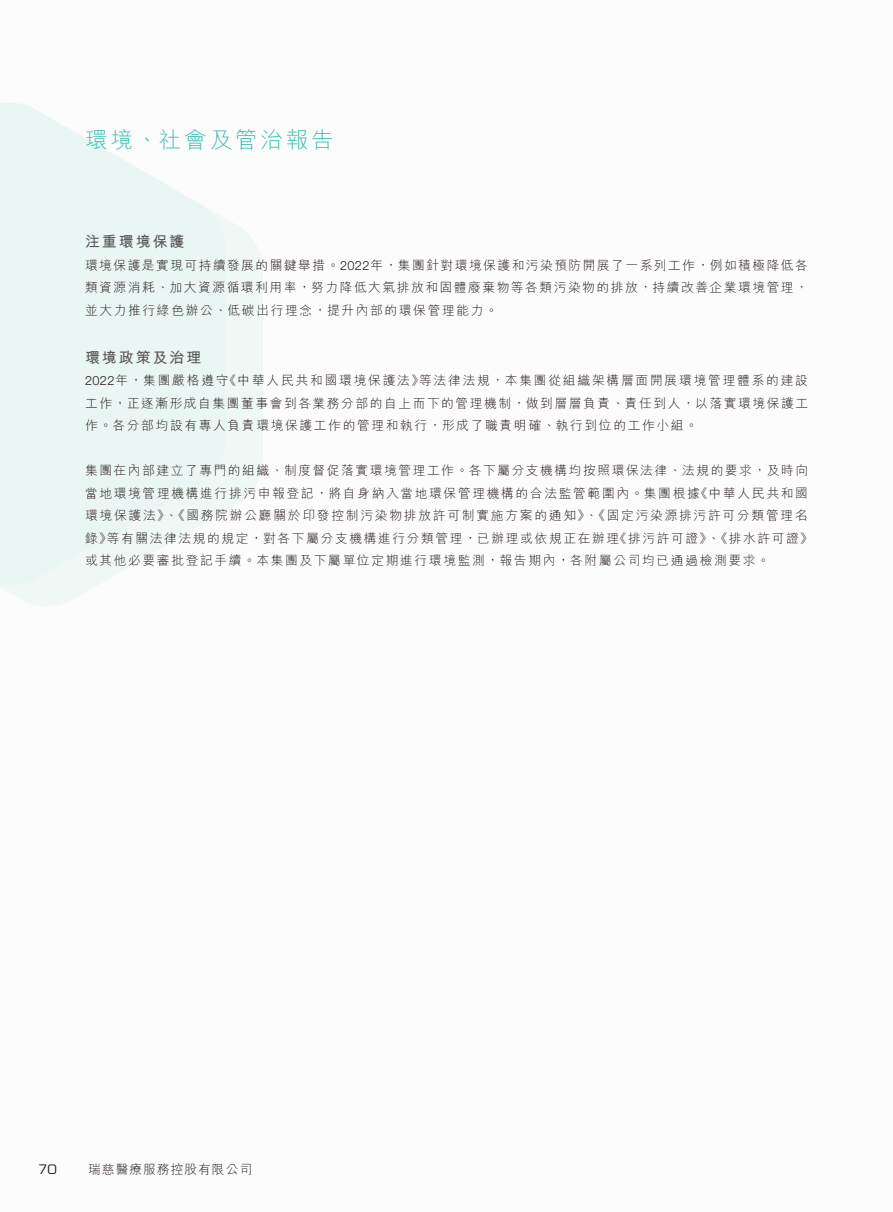
<style>
.page{position:relative;width:893px;height:1212px;background:#fff}
.page>*{position:absolute;margin:0;border:0;box-sizing:border-box;transform-origin:0 0}
.t1{font:300 22.5px "M Hei HK";letter-spacing:.13em;color:#39beae}
.t2{font:700 15px "M Hei HK";letter-spacing:.13em;color:#595857}
.t3{font:300 12.75px/22.5px "M Hei HK";letter-spacing:.13em;color:#231916;text-align:justify}
.t4{font:300 12.75px "M Hei HK";letter-spacing:.08em;color:#231916}
.t5{font:12.75px "Eurostile LT Std";color:#231916}
.s1{font-family:"Helvetica Neue LT Std"}
</style>
<div class="page">
<h1 class="t1" style="left:85px;top:128px;width:250px">環境、社會及管治報告</h1>
<p class="t2" style="left:85px;top:231px;width:101px">注重環境保護</p>
<p class="t3" style="left:85px;top:254px;width:724px">環境保護是實現可持續發展的關鍵舉措。<span class="s1">2022</span>年，集團針對環境保護和污染預防開展了一系列工作，例如積極降低各類資源消耗、加大資源循環利用率，努力降低大氣排放和固體廢棄物等各類污染物的排放，持續改善企業環境管理，並大力推行綠色辦公、低碳出行理念，提升內部的環保管理能力。</p>
<p class="t2" style="left:85px;top:346px;width:118px">環境政策及治理</p>
<p class="t3" style="left:85px;top:369px;width:724px"><span class="s1">2022</span>年，集團嚴格遵守《中華人民共和國環境保護法》等法律法規，本集團從組織架構層面開展環境管理體系的建設工作，正逐漸形成自集團董事會到各業務分部的自上而下的管理機制，做到層層負責、責任到人，以落實環境保護工作。各分部均設有專人負責環境保護工作的管理和執行，形成了職責明確、執行到位的工作小組。</p>
<p class="t3" style="left:85px;top:459px;width:729px;text-align:left">集團在內部建立了專門的組織、制度督促落實環境管理工作。各下屬分支機構均按照環保法律、法規的要求，及時向當地環境管理機構進行排污申報登記，將自身納入當地環保管理機構的合法監管範圍內。集團根據《中華人民共和國環境保護法》、《國務院辦公廳關於印發控制污染物排放許可制實施方案的通知》、《固定污染源排污許可分類管理名錄》等有關法律法規的規定，對各下屬分支機構進行分類管理，已辦理或依規正在辦理《排污許可證》、《排水許可證》或其他必要審批登記手續。本集團及下屬單位定期進行環境監測，報告期內，各附屬公司均已通過檢測要求。</p>
<p class="t5" style="left:39px;top:1161px;width:20px">70</p>
<p class="t4" style="left:88px;top:1163px;width:165px">瑞慈醫療服務控股有限公司</p>
</div>
